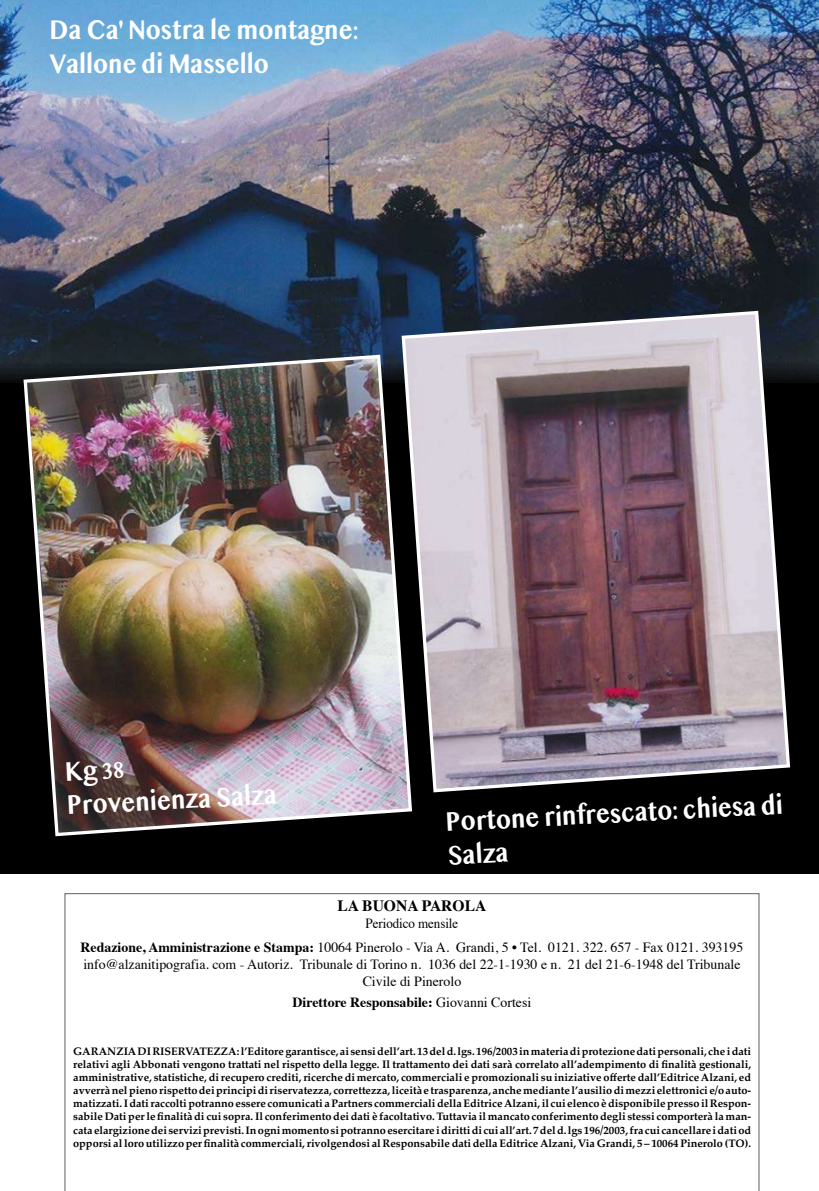
<style>
.page{position:relative;width:819px;height:1191px;background:#fff}
.page>*{position:absolute;margin:0;border:0;box-sizing:border-box;transform-origin:0 0}
.t1{font:700 28px/33.6px "Telugu MN";color:#fff;scale:.85 1}
.t2{font:700 15.75px "Times";color:#000}
.t3{font:14px/16.8px "Times";color:#000;text-align:center}
.t4{font:14px/24.3px "Times";color:#000;text-align:center;scale:.93 1}
.t5{font:700 14px "Times";color:#000}
.t6{font:700 10.85px/13.1px "Palatino";color:#000;text-align:justify}
.s1{font-weight:700}
.s2{font-weight:400}
</style>
<div class="page">
<div style="left:0;top:0;width:819px;height:873px;background:#000"></div>
<img style="left:0;top:0;width:819px;height:382px">
<svg style="left:64px;top:893px;width:695px;height:298px"></svg>
<div style="left:73px;top:1045px;width:678px;height:129px;background:#fff"></div>
<img style="left:22px;top:353px;width:390px;height:484px">
<svg style="left:400px;top:309px;width:391px;height:485px;background:#8e7e88"></svg>
<h1 class="t1" style="left:50px;top:13px;width:364px">Da Ca' Nostra le montagne:<br>Vallone di Massello</h1>
<h1 class="t1" style="left:64px;top:754px;width:249px;rotate:-3deg">Kg 38<br>Provenienza Salza</h1>
<h1 class="t1" style="left:445px;top:805px;width:398px;rotate:-3deg">Portone rinfrescato: chiesa di<br>Salza</h1>
<h2 class="t2" style="left:337px;top:890px;width:150px">LA BUONA PAROLA</h2>
<p class="t4" style="left:81px;top:909px;width:714px">Periodico mensile<br><span class="s1">Redazione, Amministrazione e Stampa:</span> 10064 Pinerolo - Via A. Grandi, 5 • Tel. 0121. 322. 657 - Fax 0121. 393195</p>
<p class="t3" style="left:83px;top:954px;width:658px">info@alzanitipografia. com - Autoriz. Tribunale di Torino n. 1036 del 22-1-1930 e n. 21 del 21-6-1948 del Tribunale<br>Civile di Pinerolo</p>
<p class="t5" style="left:292px;top:989px;width:240px">Direttore Responsabile: <span class="s2">Giovanni Cortesi</span></p>
<p class="t6" style="left:73px;top:1044px;width:679px">GARANZIA DI RISERVATEZZA: l’Editore garantisce, ai sensi dell’art. 13 del d. lgs. 196/2003 in materia di protezione dati personali, che i dati relativi agli Abbonati vengono trattati nel rispetto della legge. Il trattamento dei dati sarà correlato all’adempimento di finalità gestionali, amministrative, statistiche, di recupero crediti, ricerche di mercato, commerciali e promozionali su iniziative offerte dall’Editrice Alzani, ed avverrà nel pieno rispetto dei principi di riservatezza, correttezza, liceità e trasparenza, anche mediante l’ausilio di mezzi elettronici e/o auto&shy;matizzati. I dati raccolti potranno essere comunicati a Partners commerciali della Editrice Alzani, il cui elenco è disponibile presso il Respon&shy;sabile Dati per le finalità di cui sopra. Il conferimento dei dati è facoltativo. Tuttavia il mancato conferimento degli stessi comporterà la man&shy;cata elargizione dei servizi previsti. In ogni momento si potranno esercitare i diritti di cui all’art. 7 del d. lgs 196/2003, fra cui cancellare i dati od opporsi al loro utilizzo per finalità commerciali, rivolgendosi al Responsabile dati della Editrice Alzani, Via Grandi, 5 – 10064 Pinerolo (TO).</p>
</div>
